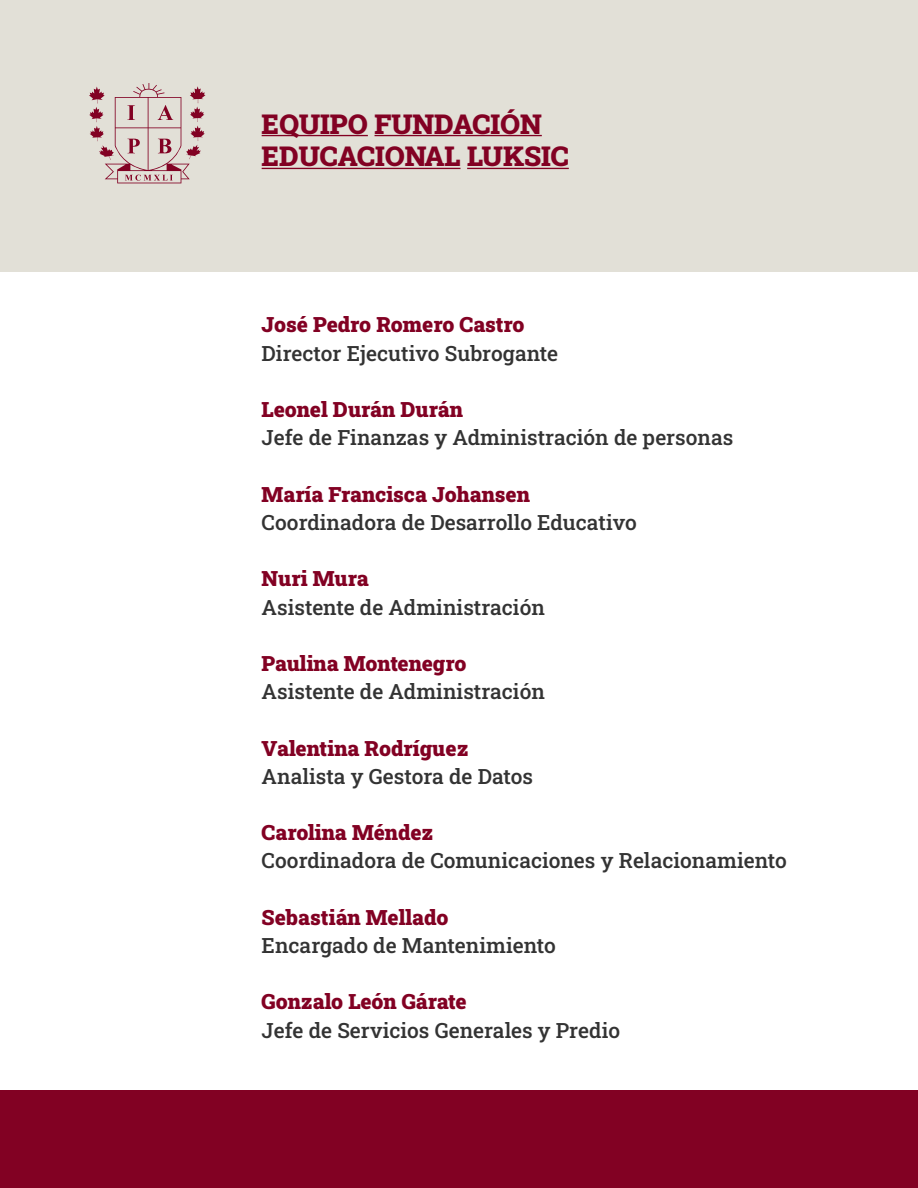
<style>
.page{position:relative;width:918px;height:1188px;background:#fff}
.page>*{position:absolute;margin:0;border:0;box-sizing:border-box;transform-origin:0 0}
.t1{font:900 27.45px/32.8px "Roboto Slab";color:#820123}
.t2{font:500 21px "Roboto Slab";color:#333}
.t3{font:900 21px "Roboto Slab";color:#820123}
</style>
<div class="page">
<div style="left:0;top:0;width:918px;height:272px;background:#e2e0d7"></div>
<div style="left:0;top:1090px;width:918px;height:98px;background:#820123"></div>
<svg style="left:89px;top:83px;width:117px;height:100px"></svg>
<hr style="left:262px;top:135px;width:106px;height:1px;background:#820123">
<hr style="left:375px;top:135px;width:167px;height:1px;background:#820123">
<hr style="left:262px;top:168px;width:198px;height:1px;background:#820123">
<hr style="left:467px;top:168px;width:102px;height:1px;background:#820123">
<h1 class="t1" style="left:262px;top:106px;width:309px">EQUIPO FUNDACIÓN<br>EDUCACIONAL LUKSIC</h1>
<p class="t3" style="left:262px;top:310px;width:265px">José Pedro Romero Castro</p>
<p class="t2" style="left:262px;top:339px;width:298px">Director Ejecutivo Subrogante</p>
<p class="t3" style="left:262px;top:395px;width:203px">Leonel Durán Durán</p>
<p class="t2" style="left:262px;top:423px;width:473px">Jefe de Finanzas y Administración de personas</p>
<p class="t3" style="left:262px;top:480px;width:270px">María Francisca Johansen</p>
<p class="t2" style="left:262px;top:508px;width:377px">Coordinadora de Desarrollo Educativo</p>
<p class="t3" style="left:262px;top:564px;width:109px">Nuri Mura</p>
<p class="t2" style="left:262px;top:593px;width:285px">Asistente de Administración</p>
<p class="t3" style="left:262px;top:649px;width:206px">Paulina Montenegro</p>
<p class="t2" style="left:262px;top:677px;width:285px">Asistente de Administración</p>
<p class="t3" style="left:262px;top:734px;width:208px">Valentina Rodríguez</p>
<p class="t2" style="left:262px;top:762px;width:273px">Analista y Gestora de Datos</p>
<p class="t3" style="left:262px;top:818px;width:173px">Carolina Méndez</p>
<p class="t2" style="left:262px;top:846px;width:527px">Coordinadora de Comunicaciones y Relacionamiento</p>
<p class="t3" style="left:262px;top:903px;width:188px">Sebastián Mellado</p>
<p class="t2" style="left:262px;top:931px;width:296px">Encargado de Mantenimiento</p>
<p class="t3" style="left:262px;top:987px;width:207px">Gonzalo León Gárate</p>
<p class="t2" style="left:262px;top:1016px;width:360px">Jefe de Servicios Generales y Predio</p>
</div>
